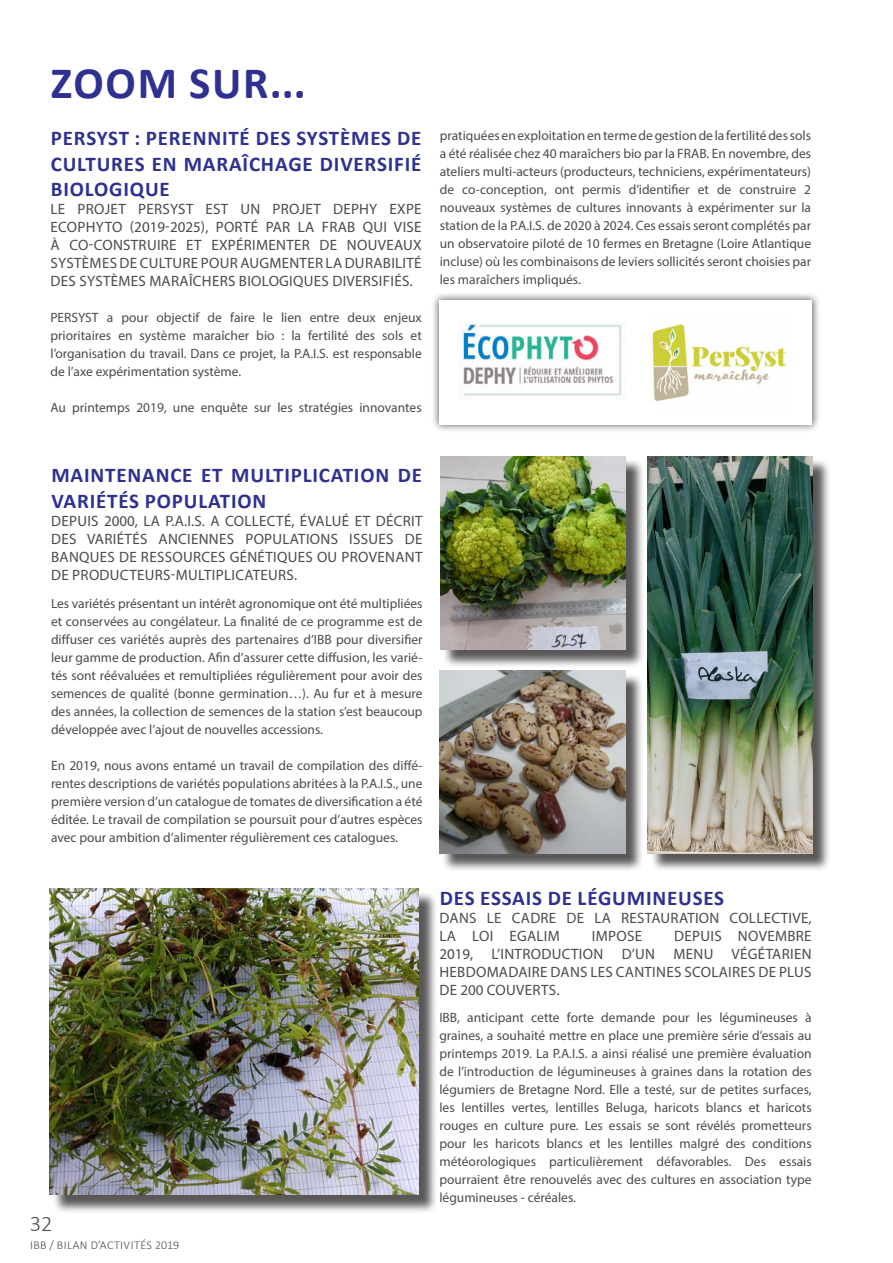
<style>
.page{position:relative;width:893px;height:1263px;background:#fff}
.page>*{position:absolute;margin:0;border:0;box-sizing:border-box;transform-origin:0 0}
.t1{font:700 45px "Calibri";letter-spacing:.04em;color:#2e3092}
.t2{font:300 22.5px "Calibri";color:#484c4e}
.t3{font:700 21px/25.2px "Calibri";letter-spacing:.04em;color:#2e3092;text-align:justify}
.t4{font:15px/18px "Myriad Pro";letter-spacing:.02em;color:#484c4e;text-align:justify}
.t5{font:13.5px/18px "Myriad Pro";color:#484c4e;text-align:justify}
.t6{font:300 12px "Calibri";letter-spacing:.04em;color:#484c4e}
</style>
<div class="page">
<div style="left:442px;top:458px;width:202px;height:210px;background:#231f20;opacity:.75"></div>
<img style="left:440px;top:456px;width:186px;height:193px">
<div style="left:431px;top:292px;width:389px;height:141px;background:#231f20;opacity:.75"></div>
<div style="left:439px;top:300px;width:373px;height:125px;background:#fff"></div>
<img style="left:652px;top:324px;width:134px;height:77px">
<img style="left:459px;top:323px;width:163px;height:73px">
<div style="left:442px;top:673px;width:202px;height:199px;background:#231f20;opacity:.75"></div>
<img style="left:439px;top:670px;width:186px;height:184px">
<div style="left:650px;top:458px;width:181px;height:414px;background:#231f20;opacity:.75"></div>
<img style="left:648px;top:456px;width:164px;height:397px">
<div style="left:52px;top:891px;width:385px;height:322px;background:#231f20;opacity:.75"></div>
<img style="left:50px;top:889px;width:369px;height:306px">
<p class="t1" style="left:51px;top:51px;width:256px">ZOOM SUR...</p>
<p class="t3" style="left:51px;top:126px;width:372px">PERSYST : PERENNITÉ DES SYSTÈMES DE CULTURES EN MARAÎCHAGE DIVERSIFIÉ BIOLOGIQUE</p>
<p class="t4" style="left:51px;top:200px;width:373px">LE PROJET PERSYST EST UN PROJET DEPHY EXPE ECOPHYTO (2019-2025), PORTÉ PAR LA FRAB QUI VISE À CO-CONSTRUIRE ET EXPÉRIMENTER DE NOUVEAUX SYSTÈMES DE CULTURE POUR AUGMENTER LA DURABILITÉ DES SYSTÈMES MARAÎCHERS BIOLOGIQUES DIVERSIFIÉS.</p>
<p class="t5" style="left:50px;top:308px;width:373px">PERSYST a pour objectif de faire le lien entre deux enjeux prioritaires en système maraîcher bio : la fertilité des sols et l’organisation du travail. Dans ce projet, la P.A.I.S. est responsable de l’axe expérimentation système.</p>
<p class="t5" style="left:50px;top:398px;width:373px">Au printemps 2019, une enquête sur les stratégies innovantes</p>
<p class="t5" style="left:440px;top:126px;width:373px">pratiquées en exploitation en terme de gestion de la fertilité des sols a été réalisée chez 40 maraîchers bio par la FRAB. En novembre, des ateliers multi-acteurs (producteurs, techniciens, expérimentateurs) de co-conception, ont permis d’identifier et de construire 2 nouveaux systèmes de cultures innovants à expérimenter sur la station de la P.A.I.S. de 2020 à 2024. Ces essais seront complétés par un observatoire piloté de 10 fermes en Bretagne (Loire Atlantique incluse) où les combinaisons de leviers sollicités seront choisies par les maraîchers impliqués.</p>
<p class="t3" style="left:51px;top:463px;width:372px">MAINTENANCE ET MULTIPLICATION DE<br>VARIÉTÉS POPULATION</p>
<p class="t4" style="left:51px;top:511px;width:373px">DEPUIS 2000, LA P.A.I.S. A COLLECTÉ, ÉVALUÉ ET DÉCRIT DES VARIÉTÉS ANCIENNES POPULATIONS ISSUES DE BANQUES DE RESSOURCES GÉNÉTIQUES OU PROVENANT DE PRODUCTEURS-MULTIPLICATEURS.</p>
<p class="t5" style="left:51px;top:595px;width:373px">Les variétés présentant un intérêt agronomique ont été multipliées et conservées au congélateur. La finalité de ce programme est de diffuser ces variétés auprès des partenaires d’IBB pour diversifier leur gamme de production. Afin d’assurer cette diffusion, les varié&shy;tés sont réévaluées et remultipliées régulièrement pour avoir des semences de qualité (bonne germination…). Au fur et à mesure des années, la collection de semences de la station s’est beaucoup développée avec l’ajout de nouvelles accessions.</p>
<p class="t5" style="left:51px;top:757px;width:373px">En 2019, nous avons entamé un travail de compilation des diffé&shy;rentes descriptions de variétés populations abritées à la P.A.I.S., une première version d’un catalogue de tomates de diversification a été éditée. Le travail de compilation se poursuit pour d’autres espèces avec pour ambition d’alimenter régulièrement ces catalogues.</p>
<h2 class="t2" style="left:30px;top:1210px;width:24px">32</h2>
<p class="t6" style="left:30px;top:1237px;width:151px">IBB / BILAN D’ACTIVITÉS 2019</p>
<p class="t3" style="left:440px;top:885px;width:286px">DES ESSAIS DE LÉGUMINEUSES</p>
<p class="t4" style="left:440px;top:908px;width:374px">DANS LE CADRE DE LA RESTAURATION COLLECTIVE,<br>LA LOI EGALIM</p>
<p class="t4" style="left:439px;top:926px;width:374px;text-indent:235px">DEPUIS NOVEMBRE 2019, L’INTRODUCTION D’UN MENU VÉGÉTARIEN HEBDOMADAIRE DANS LES CANTINES SCOLAIRES DE PLUS DE 200 COUVERTS.</p>
<p class="t5" style="left:439px;top:1008px;width:374px">IBB, anticipant cette forte demande pour les légumineuses à graines, a souhaité mettre en place une première série d’essais au printemps 2019. La P.A.I.S. a ainsi réalisé une première évaluation de l’introduction de légumineuses à graines dans la rotation des légumiers de Bretagne Nord. Elle a testé, sur de petites surfaces, les lentilles vertes, lentilles Beluga, haricots blancs et haricots rouges en culture pure. Les essais se sont révélés prometteurs pour les haricots blancs et les lentilles malgré des conditions météorologiques particulièrement défavorables. Des essais pourraient être renouvelés avec des cultures en association type légumineuses - céréales.</p>
<p class="t4" style="left:592px;top:926px;width:52px">IMPOSE</p>
</div>
